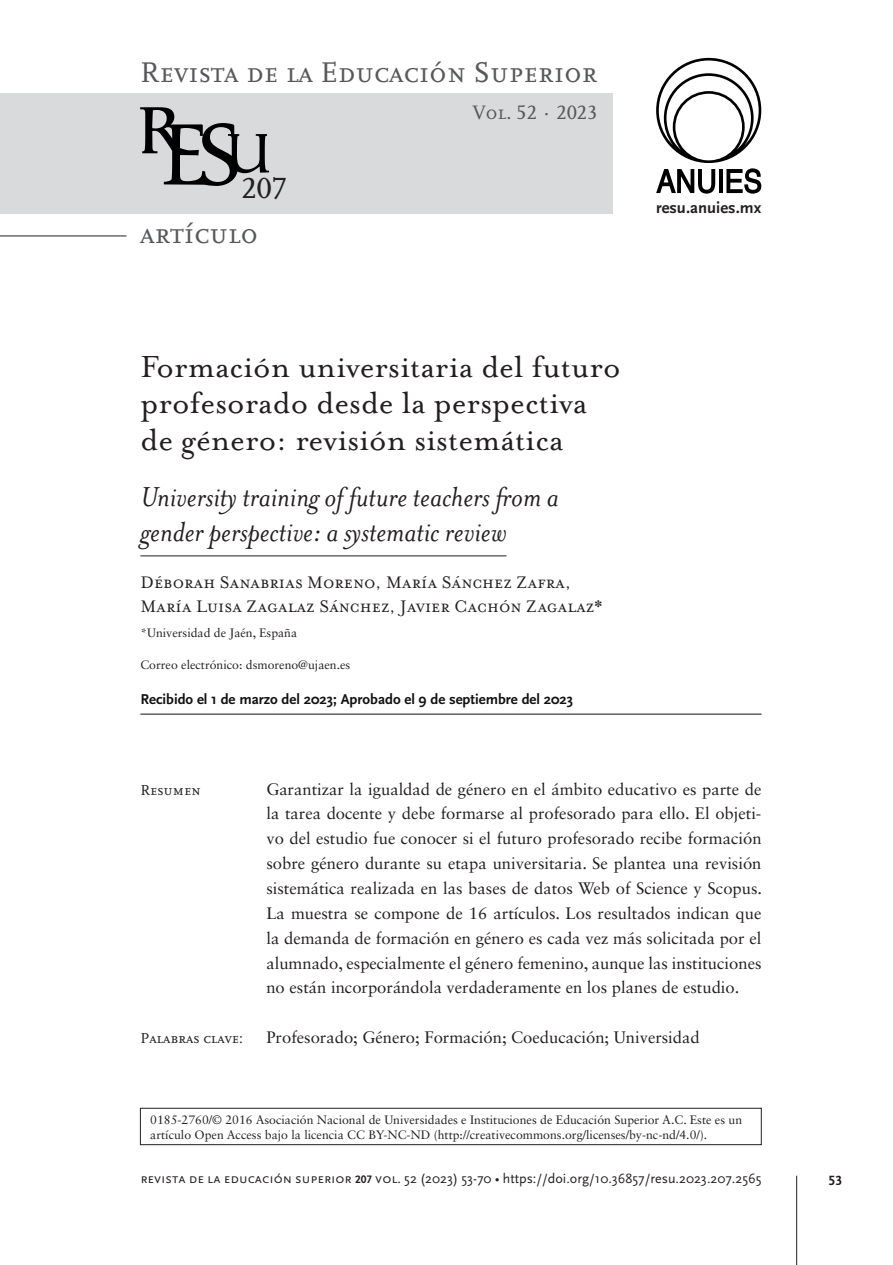
<style>
.page{position:relative;width:893px;height:1265px;background:#fff}
.page>*{position:absolute;margin:0;border:0;box-sizing:border-box;transform-origin:0 0}
.titulo_original{font:35px/36.8px "Mrs Eaves OT";color:#231f20}
.titulo_traducido{font:italic 31.5px/35px "Mrs Eaves OT";color:#231f20}
.t1{font:30.45px "Scala Caps";color:#231f20}
.t2{font:29.75px "Scala Caps";color:#57585a}
.t3{font:20.3px "Scala Caps";color:#57585a}
.autor{font:19.25px/23.1px "Mrs Eaves Small Caps OT";color:#231f20}
.texto_portadilla{font:16.62px/24.8px "Sabon LT Std";color:#231f20;text-align:justify}
.t4{font:700 16.62px "Scala Sans";color:#231f20}
.texto_portadilla-2{font:15.05px "Scala Caps";color:#231f20}
.recibido_aceptado{font:700 14.88px "Scala Sans";color:#111}
.t5{font:14px "Scala Sans Regular SC";color:#231f20}
.t6{font:14px "Scala Sans Bold SC";color:#231f20}
.afiliacion_autor{font:12.25px/14.7px "Sabon LT Std";color:#231f20}
.s1{font-family:"Scala Sans Bold SC";font-size:11.38px}
.s2{font-family:"Scala Sans"}
</style>
<div class="page">
<div style="left:0;top:93px;width:613px;height:120px;background:#d9dadc"></div>
<div style="left:140px;top:1108px;width:621px;height:37px;border:1px solid #231f20"></div>
<svg style="left:140px;top:107px;width:129px;height:79px"></svg>
<svg style="left:656px;top:58px;width:105px;height:136px"></svg>
<hr style="left:796px;top:1176px;width:1px;height:89px;background:#231f20">
<hr style="left:0;top:236px;width:126px;height:1px;background:#231f20">
<hr style="left:140px;top:555px;width:366px;height:1px;background:#231f20">
<hr style="left:140px;top:714px;width:621px;height:1px;background:#111">
<h3 class="t2" style="left:140px;top:56px;width:459px">Revista de la Educación Superior</h3>
<h3 class="t1" style="left:241px;top:172px;width:47px">207</h3>
<h3 class="t2" style="left:140px;top:217px;width:119px">artículo</h3>
<p class="t3" style="left:472px;top:101px;width:126px">Vol. 52 · 2023</p>
<p class="t4" style="left:656px;top:199px;width:107px">resu.anuies.mx</p>
<p class="titulo_original" style="left:140px;top:348px;width:482px">Formación universitaria del futuro profesorado desde la perspectiva de género: revisión sistemática</p>
<p class="titulo_traducido" style="left:140px;top:479px;width:420px">University training of future teachers from a gender perspective: a systematic review</p>
<p class="autor" style="left:140px;top:571px;width:463px">Déborah Sanabrias Moreno, María Sánchez Zafra,<br>María Luisa Zagalaz Sánchez, Javier Cachón Zagalaz*</p>
<p class="afiliacion_autor" style="left:140px;top:626px;width:158px">*Universidad de Jaén, España</p>
<p class="afiliacion_autor" style="left:140px;top:657px;width:211px">Correo electrónico: dsmoreno@ujaen.es</p>
<p class="recibido_aceptado" style="left:140px;top:691px;width:434px">Recibido el 1 de marzo del 2023; Aprobado el 9 de septiembre del 2023</p>
<p class="texto_portadilla-2" style="left:140px;top:781px;width:62px">Resumen</p>
<p class="texto_portadilla" style="left:266px;top:776px;width:497px">Garantizar la igualdad de género en el ámbito educativo es parte de la tarea docente y debe formarse al profesorado para ello. El objeti&shy;vo del estudio fue conocer si el futuro profesorado recibe formación sobre género durante su etapa universitaria. Se plantea una revisión sistemática realizada en las bases de datos Web of Science y Scopus.<br>La muestra se compone de 16 artículos. Los resultados indican que la demanda de formación en género es cada vez más solicitada por el alumnado, especialmente el género femenino, aunque las instituciones no están incorporándola verdaderamente en los planes de estudio.</p>
<p class="texto_portadilla-2" style="left:140px;top:1030px;width:104px">Palabras clave:</p>
<p class="texto_portadilla" style="left:266px;top:1025px;width:435px">Profesorado; Género; Formación; Coeducación; Universidad</p>
<p class="afiliacion_autor" style="left:150px;top:1112px;width:593px">0185-2760/© 2016 Asociación Nacional de Universidades e Instituciones de Educación Superior A.C. Este es un artículo Open Access bajo la licencia CC BY-NC-ND (http://creativecommons.org/licenses/by-nc-nd/4.0/).</p>
<p class="t5" style="left:140px;top:1171px;width:623px">revista de la educación superior <span class="s1">207</span> vol. 52 (2023) 53-70 • <span class="s2">https://doi.org/10.36857/resu.2023.207.2565</span></p>
<p class="t6" style="left:828px;top:1173px;width:15px">53</p>
</div>
